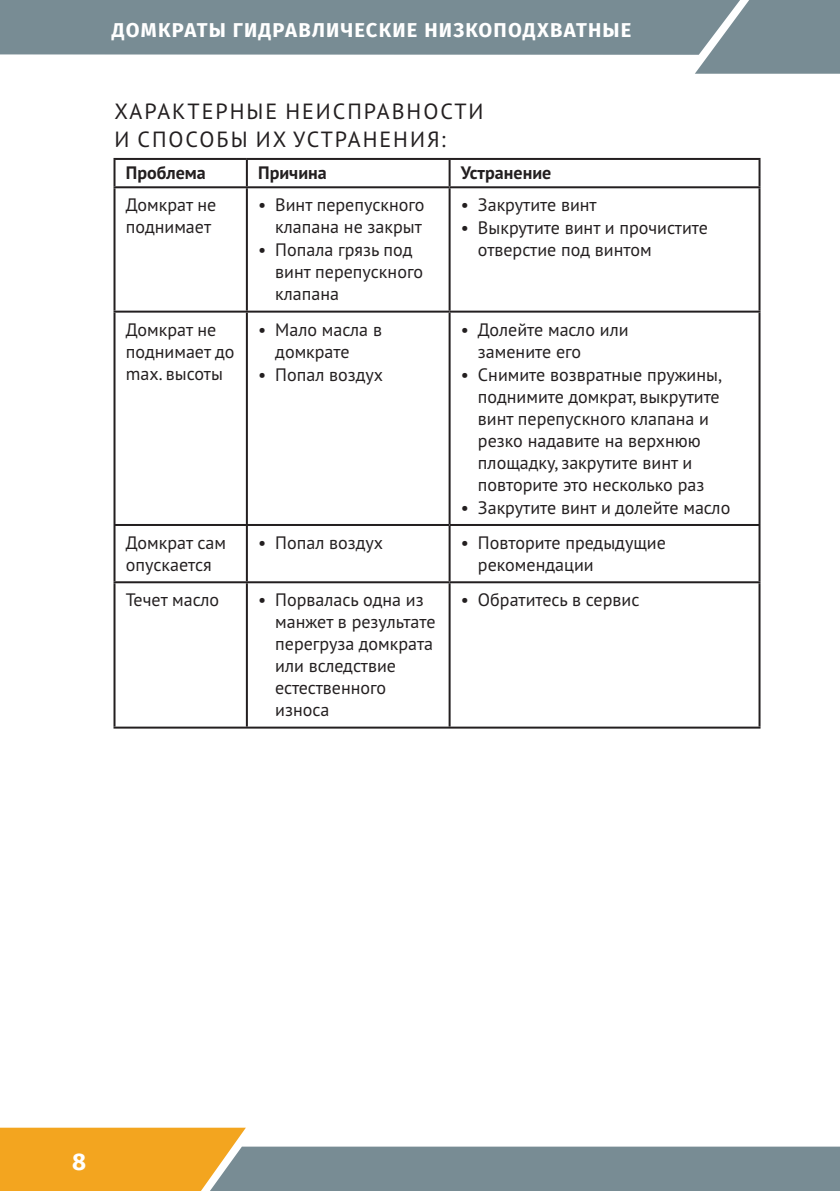
<style>
.page{position:relative;width:840px;height:1191px;background:#fff}
.page>*{position:absolute;margin:0;border:0;box-sizing:border-box;transform-origin:0 0}
.t1{font:700 24px "Fira Sans OT";color:#fff}
.t2{font:22px/28px "PT Sans";letter-spacing:.09em;color:#231f20}
.t3{font:700 20px "Fira Sans OT";letter-spacing:.06em;color:#fff}
.t4{font:18px/22px "PT Sans";color:#231f20}
.t5{font:700 18px "PT Sans";color:#231f20}
</style>
<div class="page">
<div style="left:695px;top:0;width:144px;height:74px;background:#788c94"></div>
<svg style="left:0;top:1127px;width:839px;height:64px"></svg>
<div style="left:0;top:0;width:752px;height:55px;background:#788c94"></div>
<hr style="left:246px;top:160px;width:2px;height:26px;background:#231f20">
<hr style="left:448px;top:160px;width:2px;height:26px;background:#231f20">
<hr style="left:113px;top:186px;width:336px;height:2px;background:#231f20">
<hr style="left:246px;top:188px;width:2px;height:123px;background:#231f20">
<hr style="left:449px;top:186px;width:311px;height:2px;background:#231f20">
<hr style="left:448px;top:188px;width:2px;height:123px;background:#231f20">
<hr style="left:113px;top:311px;width:336px;height:2px;background:#231f20">
<hr style="left:246px;top:313px;width:2px;height:211px;background:#231f20">
<hr style="left:449px;top:311px;width:311px;height:2px;background:#231f20">
<hr style="left:448px;top:313px;width:2px;height:211px;background:#231f20">
<hr style="left:113px;top:524px;width:336px;height:2px;background:#231f20">
<hr style="left:246px;top:526px;width:2px;height:55px;background:#231f20">
<hr style="left:449px;top:524px;width:311px;height:2px;background:#231f20">
<hr style="left:448px;top:526px;width:2px;height:55px;background:#231f20">
<hr style="left:113px;top:581px;width:336px;height:2px;background:#231f20">
<hr style="left:246px;top:583px;width:2px;height:143px;background:#231f20">
<hr style="left:449px;top:581px;width:311px;height:2px;background:#231f20">
<hr style="left:448px;top:583px;width:2px;height:143px;background:#231f20">
<hr style="left:113px;top:158px;width:134px;height:2px;background:#231f20">
<hr style="left:113px;top:160px;width:2px;height:26px;background:#231f20">
<hr style="left:247px;top:158px;width:513px;height:2px;background:#231f20">
<hr style="left:758px;top:160px;width:2px;height:26px;background:#231f20">
<hr style="left:113px;top:188px;width:2px;height:123px;background:#231f20">
<hr style="left:758px;top:188px;width:2px;height:123px;background:#231f20">
<hr style="left:113px;top:313px;width:2px;height:211px;background:#231f20">
<hr style="left:758px;top:313px;width:2px;height:211px;background:#231f20">
<hr style="left:113px;top:526px;width:2px;height:55px;background:#231f20">
<hr style="left:758px;top:526px;width:2px;height:55px;background:#231f20">
<hr style="left:113px;top:583px;width:2px;height:143px;background:#231f20">
<hr style="left:758px;top:583px;width:2px;height:143px;background:#231f20">
<hr style="left:113px;top:726px;width:647px;height:2px;background:#231f20">
<p class="t3" style="left:112px;top:20px;width:520px">ДОМКРАТЫ ГИДРАВЛИЧЕСКИЕ НИЗКОПОДХВАТНЫЕ</p>
<p class="t2" style="left:114px;top:99px;width:370px">ХАРАКТЕРНЫЕ НЕИСПРАВНОСТИ<br>И СПОСОБЫ ИХ УСТРАНЕНИЯ:</p>
<p class="t5" style="left:126px;top:167px;width:81px">Проблема</p>
<p class="t5" style="left:258px;top:167px;width:70px">Причина</p>
<p class="t5" style="left:460px;top:167px;width:92px">Устранение</p>
<p class="t4" style="left:126px;top:196px;width:92px">Домкрат не поднимает</p>
<p class="t4" style="left:258px;top:196px;width:168px;text-align:right">• Винт перепускного клапана не закрыт</p>
<p class="t4" style="left:275px;top:241px;width:149px;text-indent:-17px">• Попала грязь под винт перепускного клапана</p>
<p class="t4" style="left:460px;top:196px;width:137px">• Закрутите винт</p>
<p class="t4" style="left:477px;top:219px;width:231px;text-indent:-17px">• Выкрутите винт и прочистите отверстие под винтом</p>
<p class="t4" style="left:126px;top:320px;width:110px">Домкрат не поднимает до max. высоты</p>
<p class="t4" style="left:275px;top:320px;width:108px;text-indent:-17px">• Мало масла в домкрате</p>
<p class="t4" style="left:258px;top:365px;width:126px">• Попал воздух</p>
<p class="t4" style="left:477px;top:320px;width:152px;text-indent:-17px">• Долейте масло или замените его</p>
<p class="t4" style="left:477px;top:365px;width:245px;text-indent:-17px">• Снимите возвратные пружины, поднимите домкрат, выкрутите винт перепускного клапана и резко надавите на верхнюю площадку, закрутите винт и повторите это несколько раз</p>
<p class="t4" style="left:460px;top:498px;width:271px">• Закрутите винт и долейте масло</p>
<p class="t4" style="left:126px;top:533px;width:102px">Домкрат сам опускается</p>
<p class="t4" style="left:258px;top:533px;width:126px">• Попал воздух</p>
<p class="t4" style="left:477px;top:533px;width:189px;text-indent:-17px">• Повторите предыдущие рекомендации</p>
<p class="t4" style="left:126px;top:591px;width:95px">Течет масло</p>
<p class="t4" style="left:275px;top:591px;width:162px;text-indent:-17px">• Порвалась одна из манжет в результате перегруза домкрата или вследствие естественного износа</p>
<p class="t4" style="left:460px;top:591px;width:180px">• Обратитесь в сервис</p>
<h1 class="t1" style="left:72px;top:1150px;width:16px">8</h1>
</div>
